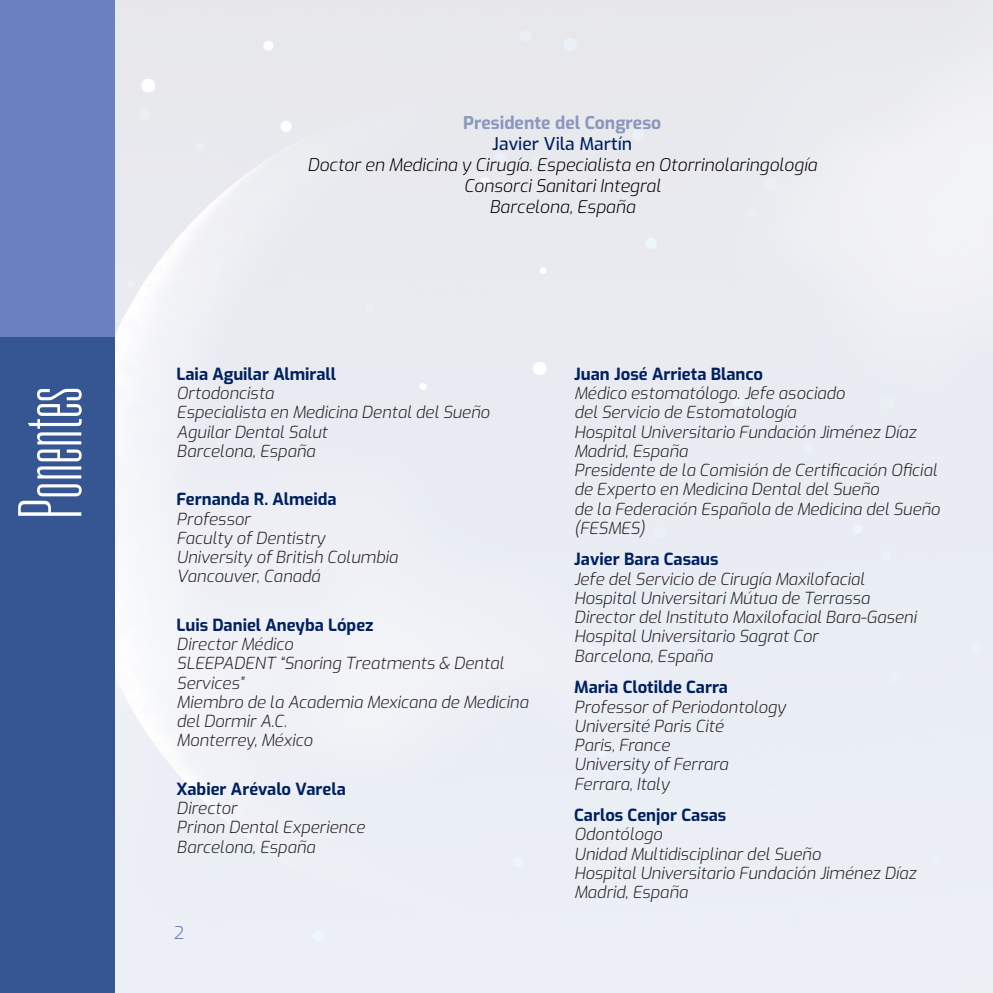
<style>
.page{position:relative;width:993px;height:993px;background:#fff}
.page>*{position:absolute;margin:0;border:0;box-sizing:border-box;transform-origin:0 0}
.t1{font:100 ultra-condensed 87.5px "Univers LT Std";color:#fff}
.t2{font:italic 300 17.5px "Exo";color:#000}
.HORA{font:700 17.5px "Exo";color:#8a97be}
.t3{font:500 17.5px "Exo";color:#002060}
.t4{font:300 17.5px "Exo";color:#6978ab}
.t5{font:italic 300 16.62px/19.2px "Exo";color:#231f20}
.PONENTES{font:700 16.62px "Exo";color:#002060}
</style>
<div class="page">
<div style="left:114px;top:0;width:878px;height:992px;background:#eaedf4"></div>
<div style="left:0;top:0;width:114px;height:748px;background:#6b80c0"></div>
<div style="left:0;top:337px;width:114px;height:655px;background:#355692"></div>
<p class="t1" style="left:6px;top:518px;width:133px;rotate:-90deg">Ponentes</p>
<p class="HORA" style="left:463px;top:110px;width:199px">Presidente del Congreso</p>
<p class="t3" style="left:492px;top:131px;width:141px">Javier Vila Martín</p>
<p class="t2" style="left:307px;top:152px;width:511px">Doctor en Medicina y Cirugía. Especialista en Otorrinolaringología</p>
<p class="t2" style="left:463px;top:173px;width:198px">Consorci Sanitari Integral</p>
<p class="t2" style="left:489px;top:194px;width:147px">Barcelona, España</p>
<p class="PONENTES" style="left:176px;top:361px;width:161px">Laia Aguilar Almirall</p>
<p class="t5" style="left:176px;top:382px;width:99px">Ortodoncista</p>
<p class="t5" style="left:176px;top:401px;width:314px">Especialista en Medicina Dental del Sueño</p>
<p class="t5" style="left:176px;top:421px;width:152px">Aguilar Dental Salut</p>
<p class="t5" style="left:176px;top:440px;width:140px">Barcelona, España</p>
<p class="PONENTES" style="left:176px;top:487px;width:161px">Fernanda R. Almeida</p>
<p class="t5" style="left:176px;top:508px;width:75px">Professor</p>
<p class="t5" style="left:176px;top:527px;width:150px">Faculty of Dentistry</p>
<p class="t5" style="left:176px;top:546px;width:223px">University of British Columbia</p>
<p class="t5" style="left:176px;top:565px;width:145px">Vancouver, Canadá</p>
<p class="PONENTES" style="left:176px;top:612px;width:198px">Luis Daniel Aneyba López</p>
<p class="t5" style="left:176px;top:633px;width:118px">Director Médico</p>
<p class="t5" style="left:176px;top:652px;width:328px">SLEEPADENT “Snoring Treatments &amp; Dental<br>Services”</p>
<p class="t5" style="left:176px;top:691px;width:353px">Miembro de la Academia Mexicana de Medicina del Dormir A.C.</p>
<p class="t5" style="left:176px;top:729px;width:137px">Monterrey, México</p>
<p class="PONENTES" style="left:176px;top:776px;width:171px">Xabier Arévalo Varela</p>
<p class="t5" style="left:176px;top:797px;width:62px">Director</p>
<p class="t5" style="left:176px;top:816px;width:190px">Prinon Dental Experience</p>
<p class="t5" style="left:176px;top:835px;width:140px">Barcelona, España</p>
<p class="t4" style="left:174px;top:919px;width:12px">2</p>
<p class="PONENTES" style="left:574px;top:361px;width:190px">Juan José Arrieta Blanco</p>
<p class="t5" style="left:574px;top:382px;width:344px">Médico estomatólogo. Jefe asociado<br>del Servicio de Estomatología<br>Hospital Universitario Fundación Jiménez Díaz<br>Madrid, España</p>
<p class="t5" style="left:574px;top:459px;width:364px">Presidente de la Comisión de Certificación Oficial de Experto en Medicina Dental del Sueño</p>
<p class="t5" style="left:574px;top:498px;width:367px">de la Federación Española de Medicina del Sueño (FESMES)</p>
<p class="PONENTES" style="left:574px;top:547px;width:146px">Javier Bara Casaus</p>
<p class="t5" style="left:574px;top:568px;width:292px">Jefe del Servicio de Cirugía Maxilofacial</p>
<p class="t5" style="left:574px;top:587px;width:297px">Hospital Universitari Mútua de Terrassa</p>
<p class="t5" style="left:574px;top:606px;width:343px">Director del Instituto Maxilofacial Bara-Gaseni</p>
<p class="t5" style="left:574px;top:625px;width:245px">Hospital Universitario Sagrat Cor</p>
<p class="t5" style="left:574px;top:645px;width:140px">Barcelona, España</p>
<p class="PONENTES" style="left:574px;top:675px;width:155px">Maria Clotilde Carra</p>
<p class="t5" style="left:574px;top:695px;width:213px">Professor of Periodontology</p>
<p class="t5" style="left:574px;top:715px;width:151px">Université Paris Cité</p>
<p class="t5" style="left:574px;top:734px;width:97px">Paris, France</p>
<p class="t5" style="left:574px;top:753px;width:155px">University of Ferrara</p>
<p class="t5" style="left:574px;top:772px;width:97px">Ferrara, Italy</p>
<p class="PONENTES" style="left:574px;top:802px;width:153px">Carlos Cenjor Casas</p>
<p class="t5" style="left:574px;top:823px;width:89px">Odontólogo</p>
<p class="t5" style="left:574px;top:842px;width:248px">Unidad Multidisciplinar del Sueño</p>
<p class="t5" style="left:574px;top:862px;width:344px">Hospital Universitario Fundación Jiménez Díaz</p>
<p class="t5" style="left:574px;top:881px;width:115px">Madrid, España</p>
</div>
